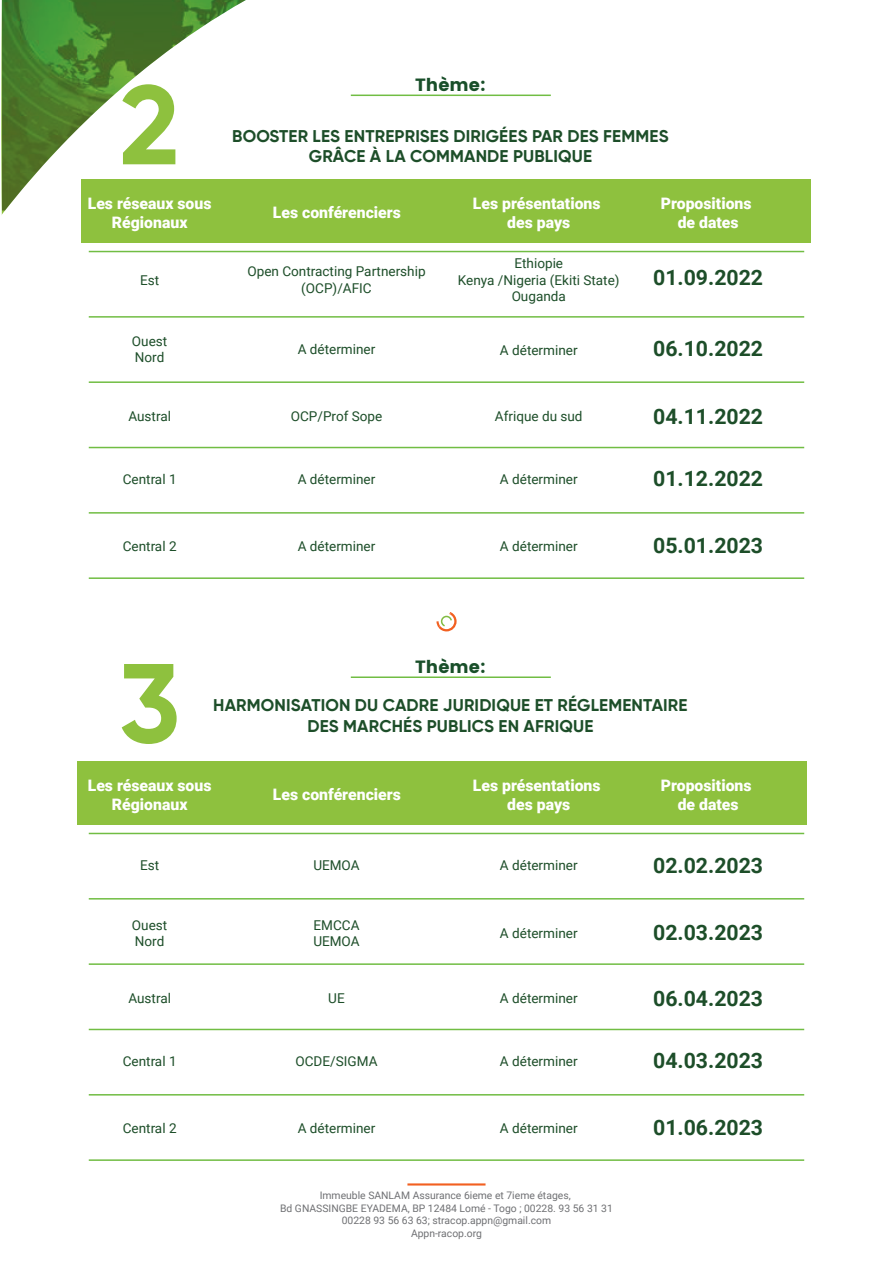
<style>
.page{position:relative;width:893px;height:1263px;background:#fff}
.page>*{position:absolute;margin:0;border:0;box-sizing:border-box;transform-origin:0 0}
.t1{font:700 112.05px "Gilroy";color:#8ec13e}
.t2{font:700 21.3px "Roboto";color:#1d4e29}
.t3{font:17.7px "Poppins";color:#194f2a}
.t4{font:700 16.95px/20.4px "Gilroy";letter-spacing:.01em;color:#1d4e29;text-align:center}
.t5{font:900 15.75px/18.9px "Roboto";color:#fff;text-align:center}
.t6{font:13.5px/16.2px "Roboto";color:#1d4e29}
.t7{font:10.35px/12.5px "Roboto";color:#6f7073;text-align:center}
</style>
<div class="page">
<svg style="left:1px;top:0;width:245px;height:217px"></svg>
<svg style="left:436px;top:612px;width:21px;height:20px"></svg>
<hr style="left:89px;top:833px;width:715px;height:1px;background:#71bd43">
<hr style="left:89px;top:1159px;width:715px;height:2px;background:#71bd43">
<hr style="left:89px;top:1094px;width:715px;height:1px;background:#71bd43">
<hr style="left:89px;top:1029px;width:715px;height:1px;background:#71bd43">
<hr style="left:89px;top:963px;width:715px;height:2px;background:#71bd43">
<hr style="left:89px;top:898px;width:715px;height:1px;background:#71bd43">
<div style="left:78px;top:762px;width:729px;height:63px;background:#8ec13e"></div>
<hr style="left:351px;top:676px;width:200px;height:2px;background:#71bd43">
<hr style="left:89px;top:251px;width:715px;height:1px;background:#71bd43">
<hr style="left:89px;top:577px;width:715px;height:2px;background:#71bd43">
<hr style="left:89px;top:512px;width:715px;height:2px;background:#71bd43">
<hr style="left:89px;top:447px;width:715px;height:1px;background:#71bd43">
<hr style="left:89px;top:381px;width:715px;height:2px;background:#71bd43">
<hr style="left:89px;top:316px;width:715px;height:2px;background:#71bd43">
<div style="left:82px;top:180px;width:729px;height:63px;background:#8ec13e"></div>
<hr style="left:351px;top:95px;width:200px;height:1px;background:#71bd43">
<hr style="left:407px;top:1183px;width:78px;height:2px;background:#f26021">
<h1 class="t1" style="left:120px;top:55px;width:61px">2</h1>
<h3 class="t3" style="left:415px;top:74px;width:72px">Thème:</h3>
<p class="t4" style="left:232px;top:126px;width:438px">BOOSTER LES ENTREPRISES DIRIGÉES PAR DES FEMMES<br>GRÂCE À LA COMMANDE PUBLIQUE</p>
<p class="t5" style="left:88px;top:193px;width:125px">Les réseaux sous<br>Régionaux</p>
<p class="t6" style="left:140px;top:271px;width:21px">Est</p>
<p class="t5" style="left:273px;top:203px;width:129px">Les conférenciers</p>
<p class="t6" style="left:247px;top:263px;width:180px;text-align:center">Open Contracting Partnership (OCP)/AFIC</p>
<p class="t5" style="left:473px;top:193px;width:129px">Les présentations des pays</p>
<p class="t6" style="left:458px;top:255px;width:163px;text-align:center">Ethiopie<br>Kenya /Nigeria (Ekiti State)<br>Ouganda</p>
<p class="t5" style="left:661px;top:193px;width:92px">Propositions de dates</p>
<h2 class="t2" style="left:653px;top:262px;width:111px">01.09.2022</h2>
<p class="t6" style="left:132px;top:332px;width:37px">Ouest<br>Nord</p>
<p class="t6" style="left:298px;top:341px;width:79px">A déterminer</p>
<p class="t6" style="left:500px;top:341px;width:79px">A déterminer</p>
<h2 class="t2" style="left:653px;top:334px;width:111px">06.10.2022</h2>
<p class="t6" style="left:128px;top:408px;width:44px">Austral</p>
<p class="t6" style="left:291px;top:408px;width:93px">OCP/Prof Sope</p>
<p class="t6" style="left:495px;top:408px;width:89px">Afrique du sud</p>
<h2 class="t2" style="left:653px;top:401px;width:111px">04.11.2022</h2>
<p class="t6" style="left:123px;top:470px;width:55px">Central 1</p>
<p class="t6" style="left:298px;top:470px;width:79px">A déterminer</p>
<p class="t6" style="left:500px;top:470px;width:79px">A déterminer</p>
<h2 class="t2" style="left:653px;top:463px;width:111px">01.12.2022</h2>
<p class="t6" style="left:123px;top:537px;width:55px">Central 2</p>
<p class="t6" style="left:298px;top:537px;width:79px">A déterminer</p>
<p class="t6" style="left:500px;top:537px;width:79px">A déterminer</p>
<h2 class="t2" style="left:653px;top:530px;width:111px">05.01.2023</h2>
<h1 class="t1" style="left:119px;top:633px;width:63px">3</h1>
<h3 class="t3" style="left:415px;top:656px;width:72px">Thème:</h3>
<p class="t4" style="left:213px;top:695px;width:476px">HARMONISATION DU CADRE JURIDIQUE ET RÉGLEMENTAIRE<br>DES MARCHÉS PUBLICS EN AFRIQUE</p>
<p class="t5" style="left:88px;top:775px;width:125px">Les réseaux sous<br>Régionaux</p>
<p class="t5" style="left:273px;top:785px;width:129px">Les conférenciers</p>
<p class="t5" style="left:473px;top:775px;width:129px">Les présentations des pays</p>
<p class="t5" style="left:661px;top:775px;width:92px">Propositions de dates</p>
<p class="t6" style="left:140px;top:857px;width:21px">Est</p>
<p class="t6" style="left:313px;top:857px;width:48px">UEMOA</p>
<p class="t6" style="left:500px;top:857px;width:79px">A déterminer</p>
<h2 class="t2" style="left:653px;top:850px;width:111px">02.02.2023</h2>
<p class="t6" style="left:132px;top:916px;width:37px">Ouest<br>Nord</p>
<p class="t6" style="left:313px;top:916px;width:48px">EMCCA<br>UEMOA</p>
<p class="t6" style="left:500px;top:924px;width:79px">A déterminer</p>
<h2 class="t2" style="left:653px;top:918px;width:111px">02.03.2023</h2>
<p class="t6" style="left:128px;top:990px;width:44px">Austral</p>
<p class="t6" style="left:328px;top:990px;width:18px">UE</p>
<p class="t6" style="left:500px;top:990px;width:79px">A déterminer</p>
<h2 class="t2" style="left:653px;top:983px;width:111px">06.04.2023</h2>
<p class="t6" style="left:123px;top:1052px;width:55px">Central 1</p>
<p class="t6" style="left:295px;top:1052px;width:84px">OCDE/SIGMA</p>
<p class="t6" style="left:500px;top:1052px;width:79px">A déterminer</p>
<h2 class="t2" style="left:653px;top:1045px;width:111px">04.03.2023</h2>
<p class="t6" style="left:123px;top:1119px;width:55px">Central 2</p>
<p class="t6" style="left:298px;top:1119px;width:79px">A déterminer</p>
<p class="t6" style="left:500px;top:1119px;width:79px">A déterminer</p>
<h2 class="t2" style="left:653px;top:1112px;width:111px">01.06.2023</h2>
<p class="t7" style="left:280px;top:1189px;width:334px">Immeuble SANLAM Assurance 6ieme et 7ieme étages,<br>Bd GNASSINGBE EYADEMA, BP 12484 Lomé - Togo ; 00228. 93 56 31 31<br>00228 93 56 63 63; stracop.appn@gmail.com<br>Appn-racop.org</p>
</div>
